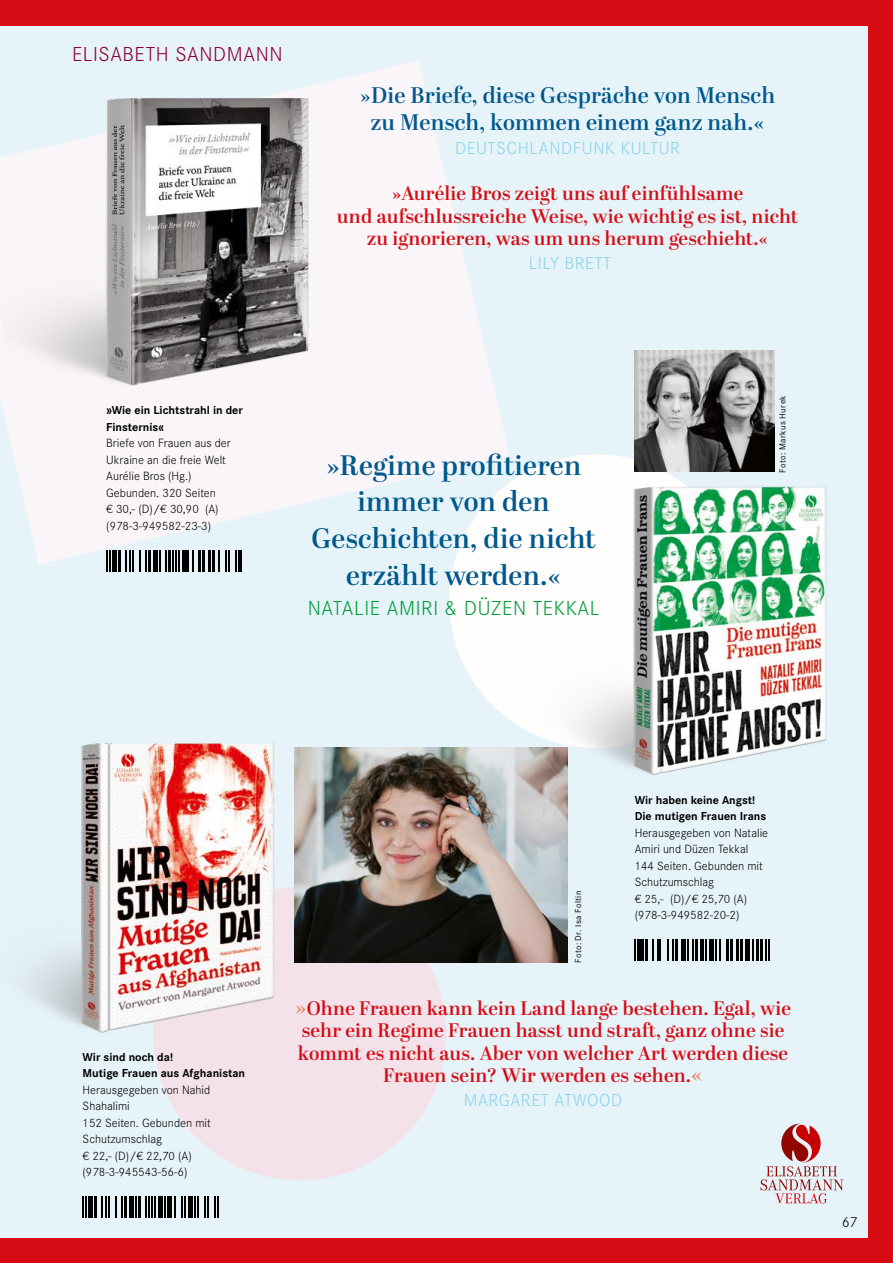
<style>
.page{position:relative;width:893px;height:1263px;background:#d60b14}
.page>*{position:absolute;margin:0;border:0;box-sizing:border-box;transform-origin:0 0}
.t1{font:600 28.05px/36.9px "Abril Display";letter-spacing:.01em;color:#00588c;text-align:center}
.t2{font:600 22.5px/27px "Abril Display";letter-spacing:.01em;color:#00588c;text-align:center}
.t3{font:300 21px "Corporate S";letter-spacing:.03em;color:#009c39}
.t4{font:300 21px "Corporate S";letter-spacing:.03em;color:#8d0032}
.t5{font:600 19.5px/22.5px "Abril Display";letter-spacing:.01em;color:#d60b14;text-align:center}
.t6{font:300 18px "Corporate S";letter-spacing:.03em;color:#8dd2eb}
.t7{font:300 15px "Corporate S";color:#000}
.t8{font:300 12.45px/16.5px "Corporate S";color:#000}
.t9{font:700 12px/16.5px "Corporate S";color:#000}
.t10{font:9px "Corporate S";letter-spacing:.04em;color:#000}
.s1{font-size:24px;color:#e9896d}
</style>
<div class="page">
<div style="left:0;top:26px;width:867px;height:1211px;background:#e6f4fa"></div>
<svg style="left:761px;top:1123px;width:82px;height:80px"></svg>
<svg style="left:0;top:61px;width:509px;height:503px;fill:#faf5f8"></svg>
<div style="left:153px;top:887px;width:294px;height:293px;background:#f4e2eb;border-radius:50%"></div>
<div style="left:449px;top:454px;width:293px;height:294px;background:#fffefd;border-radius:50%"></div>
<img style="left:535px;top:466px;width:333px;height:341px">
<img style="left:635px;top:350px;width:139px;height:122px">
<img style="left:338px;top:748px;width:230px;height:215px">
<img style="left:2px;top:94px;width:365px;height:293px">
<img style="left:23px;top:743px;width:315px;height:290px">
<svg style="left:634px;top:939px;width:4px;height:21px"></svg>
<hr style="left:640px;top:939px;width:4px;height:21px;background:#000">
<hr style="left:645px;top:939px;width:3px;height:21px;background:#000">
<svg style="left:653px;top:939px;width:8px;height:21px"></svg>
<svg style="left:667px;top:939px;width:7px;height:21px"></svg>
<hr style="left:675px;top:939px;width:3px;height:21px;background:#000">
<hr style="left:681px;top:939px;width:4px;height:21px;background:#000">
<svg style="left:687px;top:939px;width:7px;height:21px"></svg>
<hr style="left:695px;top:939px;width:3px;height:21px;background:#000">
<svg style="left:700px;top:939px;width:4px;height:21px"></svg>
<hr style="left:705px;top:939px;width:2px;height:21px;background:#000">
<hr style="left:710px;top:939px;width:4px;height:21px;background:#000">
<hr style="left:715px;top:939px;width:2px;height:21px;background:#000">
<svg style="left:720px;top:939px;width:1px;height:21px"></svg>
<hr style="left:725px;top:939px;width:3px;height:21px;background:#000">
<hr style="left:730px;top:939px;width:3px;height:21px;background:#000">
<hr style="left:735px;top:939px;width:3px;height:21px;background:#000">
<hr style="left:740px;top:939px;width:3px;height:21px;background:#000">
<div style="left:745px;top:939px;width:5px;height:21px;background:#000"></div>
<svg style="left:753px;top:939px;width:1px;height:21px"></svg>
<hr style="left:756px;top:939px;width:2px;height:21px;background:#000">
<hr style="left:760px;top:939px;width:3px;height:21px;background:#000">
<svg style="left:766px;top:939px;width:1px;height:21px"></svg>
<hr style="left:768px;top:939px;width:2px;height:21px;background:#000">
<svg style="left:83px;top:1197px;width:1px;height:21px"></svg>
<hr style="left:85px;top:1197px;width:2px;height:21px;background:#000">
<div style="left:88px;top:1197px;width:5px;height:21px;background:#000"></div>
<hr style="left:94px;top:1197px;width:3px;height:21px;background:#000">
<hr style="left:101px;top:1197px;width:2px;height:21px;background:#000">
<svg style="left:106px;top:1197px;width:1px;height:21px"></svg>
<hr style="left:108px;top:1197px;width:2px;height:21px;background:#000">
<hr style="left:115px;top:1197px;width:2px;height:21px;background:#000">
<hr style="left:121px;top:1197px;width:2px;height:21px;background:#000">
<hr style="left:124px;top:1197px;width:3px;height:21px;background:#000">
<hr style="left:130px;top:1197px;width:4px;height:21px;background:#000">
<hr style="left:135px;top:1197px;width:2px;height:21px;background:#000">
<hr style="left:138px;top:1197px;width:3px;height:21px;background:#000">
<svg style="left:146px;top:1197px;width:1px;height:21px"></svg>
<hr style="left:148px;top:1197px;width:2px;height:21px;background:#000">
<hr style="left:151px;top:1197px;width:2px;height:21px;background:#000">
<hr style="left:154px;top:1197px;width:2px;height:21px;background:#000">
<div style="left:158px;top:1197px;width:5px;height:21px;background:#000"></div>
<hr style="left:164px;top:1197px;width:2px;height:21px;background:#000">
<hr style="left:167px;top:1197px;width:4px;height:21px;background:#000">
<hr style="left:174px;top:1197px;width:2px;height:21px;background:#000">
<hr style="left:181px;top:1197px;width:2px;height:21px;background:#000">
<hr style="left:184px;top:1197px;width:2px;height:21px;background:#000">
<div style="left:188px;top:1197px;width:5px;height:21px;background:#000"></div>
<hr style="left:194px;top:1197px;width:2px;height:21px;background:#000">
<svg style="left:197px;top:1197px;width:1px;height:21px"></svg>
<hr style="left:204px;top:1197px;width:2px;height:21px;background:#000">
<svg style="left:207px;top:1197px;width:1px;height:21px"></svg>
<hr style="left:214px;top:1197px;width:2px;height:21px;background:#000">
<svg style="left:217px;top:1197px;width:1px;height:21px"></svg>
<hr style="left:106px;top:550px;width:2px;height:21px;background:#000">
<hr style="left:109px;top:550px;width:2px;height:21px;background:#000">
<hr style="left:112px;top:550px;width:4px;height:21px;background:#000">
<hr style="left:118px;top:550px;width:3px;height:21px;background:#000">
<svg style="left:125px;top:550px;width:1px;height:21px"></svg>
<hr style="left:129px;top:550px;width:2px;height:21px;background:#000">
<svg style="left:132px;top:550px;width:1px;height:21px"></svg>
<hr style="left:139px;top:550px;width:2px;height:21px;background:#000">
<svg style="left:145px;top:550px;width:1px;height:21px"></svg>
<hr style="left:148px;top:550px;width:3px;height:21px;background:#000">
<div style="left:153px;top:550px;width:5px;height:21px;background:#000"></div>
<hr style="left:159px;top:550px;width:2px;height:21px;background:#000">
<svg style="left:165px;top:550px;width:1px;height:21px"></svg>
<hr style="left:168px;top:550px;width:3px;height:21px;background:#000">
<svg style="left:172px;top:550px;width:7px;height:21px"></svg>
<hr style="left:182px;top:550px;width:4px;height:21px;background:#000">
<svg style="left:188px;top:550px;width:5px;height:21px"></svg>
<hr style="left:198px;top:550px;width:3px;height:21px;background:#000">
<hr style="left:202px;top:550px;width:3px;height:21px;background:#000">
<hr style="left:208px;top:550px;width:3px;height:21px;background:#000">
<hr style="left:212px;top:550px;width:3px;height:21px;background:#000">
<svg style="left:218px;top:550px;width:1px;height:21px"></svg>
<svg style="left:225px;top:550px;width:4px;height:21px"></svg>
<svg style="left:235px;top:550px;width:7px;height:21px"></svg>
<h3 class="t4" style="left:72px;top:40px;width:212px">ELISABETH SANDMANN</h3>
<h2 class="t2" style="left:360px;top:83px;width:417px">»Die Briefe, diese Gespräche von Mensch zu Mensch, kommen einem ganz nah.«</h2>
<h3 class="t6" style="left:455px;top:136px;width:227px">DEUTSCHLANDFUNK KULTUR</h3>
<h3 class="t5" style="left:337px;top:183px;width:463px">»Aurélie Bros zeigt uns auf einfühlsame<br>und aufschlussreiche Weise, wie wichtig es ist, nicht zu ignorieren, was um uns herum geschieht.«</h3>
<h3 class="t6" style="left:529px;top:251px;width:84px">LILY BRETT</h3>
<p class="t9" style="left:106px;top:402px;width:138px">»Wie ein Lichtstrahl in der<br>Finsternis«</p>
<p class="t8" style="left:106px;top:435px;width:126px">Briefe von Frauen aus der<br>Ukraine an die freie Welt<br>Aurélie Bros (Hg.)<br>Gebunden. 320 Seiten<br>€ 30,- (D)/€ 30,90 (A) (978-3-949582-23-3)</p>
<h1 class="t1" style="left:311px;top:448px;width:286px">»Regime profitieren immer von den<br>Geschichten, die nicht erzählt werden.«</h1>
<h3 class="t3" style="left:308px;top:594px;width:293px">NATALIE AMIRI &amp; DÜZEN TEKKAL</h3>
<p class="t10" style="left:776px;top:472px;width:79px;rotate:-90deg">Foto: Markus Hurek</p>
<p class="t9" style="left:83px;top:1048px;width:164px">Wir sind noch da!<br>Mutige Frauen aus Afghanistan</p>
<p class="t8" style="left:83px;top:1081px;width:130px">Herausgegeben von Nahid<br>Shahalimi<br>152 Seiten. Gebunden mit<br>Schutzumschlag<br>€ 22,- (D)/€ 22,70 (A) (978-3-945543-56-6)</p>
<p class="t10" style="left:572px;top:963px;width:74px;rotate:-90deg">Foto: Dr. Isa Foltin</p>
<p class="t9" style="left:635px;top:791px;width:133px">Wir haben keine Angst!<br>Die mutigen Frauen Irans</p>
<p class="t8" style="left:635px;top:824px;width:135px">Herausgegeben von Natalie<br>Amiri und Düzen Tekkal<br>144 Seiten. Gebunden mit<br>Schutzumschlag<br>€ 25,- (D)/€ 25,70 (A) (978-3-949582-20-2)</p>
<h3 class="t5" style="left:295px;top:998px;width:498px"><span class="s1">»</span>Ohne Frauen kann kein Land lange bestehen. Egal, wie sehr ein Regime Frauen hasst und straft, ganz ohne sie kommt es nicht aus. Aber von welcher Art werden diese Frauen sein? Wir werden es sehen.<span class="s1">«</span></h3>
<h3 class="t6" style="left:464px;top:1088px;width:160px">MARGARET ATWOOD</h3>
<p class="t7" style="left:842px;top:1212px;width:17px">67</p>
</div>
